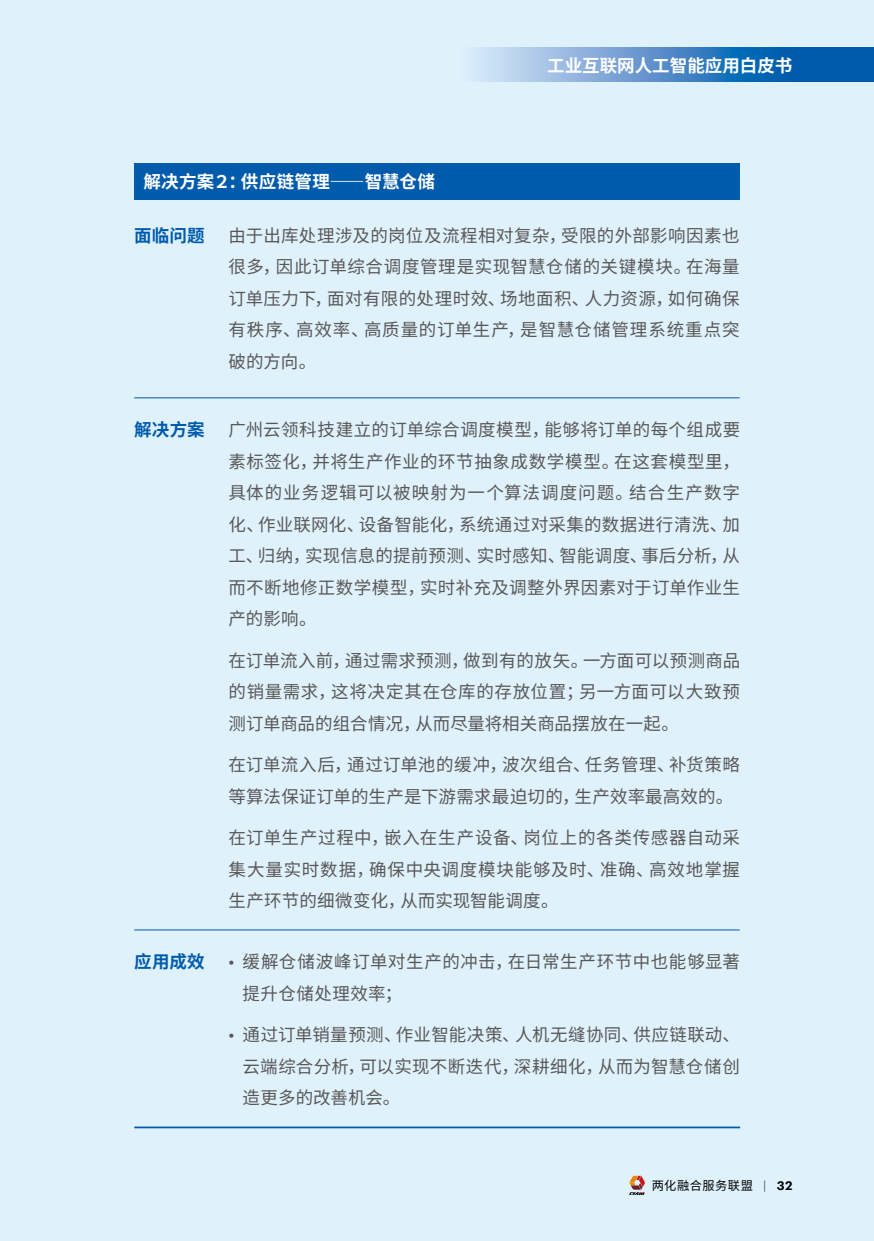
<style>
.page{position:relative;width:874px;height:1241px;background:#fff}
.page>*{position:absolute;margin:0;border:0;box-sizing:border-box;transform-origin:0 0}
.t1{font:17.5px/31.5px "Source Han Sans CN";letter-spacing:.02em;color:#595757;text-align:justify}
.t2{font:700 17.5px "Source Han Sans CN";color:#fff}
.t3{font:700 17.5px "Source Han Sans CN";letter-spacing:.01em;color:#005bac}
.t4{font:12.25px "Source Han Sans CN";letter-spacing:.04em;color:#000}
.s1{font-family:"Graphik"}
.s2{font-family:"Graphik";color:#595757}
.s3{font-family:"Graphik";font-weight:600}
</style>
<div class="page">
<div style="left:0;top:0;width:873px;height:1240px;background:#dff2fc"></div>
<svg style="left:475px;top:48px;width:398px;height:33px;background:#518ec9"></svg>
<svg style="left:629px;top:1175px;width:15px;height:19px"></svg>
<div style="left:134px;top:164px;width:605px;height:36px;background:#005bac"></div>
<hr style="left:134px;top:397px;width:605px;height:1px;background:#005bac">
<hr style="left:134px;top:929px;width:605px;height:1px;background:#005bac">
<hr style="left:134px;top:1126px;width:605px;height:2px;background:#005bac">
<p class="t2" style="left:547px;top:55px;width:246px">工业互联网人工智能应用白皮书</p>
<p class="t2" style="left:143px;top:172px;width:293px">解决方案２：供应链管理――智慧仓储</p>
<p class="t3" style="left:134px;top:225px;width:72px">面临问题</p>
<p class="t1" style="left:228px;top:220px;width:512px">由于出库处理涉及的岗位及流程相对复杂，受限的外部影响因素也很多，因此订单综合调度管理是实现智慧仓储的关键模块。在海量订单压力下，面对有限的处理时效、场地面积、人力资源，如何确保有秩序、高效率、高质量的订单生产，是智慧仓储管理系统重点突破的方向。</p>
<p class="t3" style="left:134px;top:420px;width:72px">解决方案</p>
<p class="t1" style="left:228px;top:414px;width:513px">广州云领科技建立的订单综合调度模型，能够将订单的每个组成要素标签化，并将生产作业的环节抽象成数学模型。在这套模型里，具体的业务逻辑可以被映射为一个算法调度问题。结合生产数字化、作业联网化、设备智能化，系统通过对采集的数据进行清洗、加工、归纳，实现信息的提前预测、实时感知、智能调度、事后分析，从而不断地修正数学模型，实时补充及调整外界因素对于订单作业生产的影响。</p>
<p class="t1" style="left:228px;top:644px;width:513px">在订单流入前，通过需求预测，做到有的放矢。一方面可以预测商品的销量需求，这将决定其在仓库的存放位置；另一方面可以大致预测订单商品的组合情况，从而尽量将相关商品摆放在一起。</p>
<p class="t1" style="left:228px;top:749px;width:513px">在订单流入后，通过订单池的缓冲，波次组合、任务管理、补货策略等算法保证订单的生产是下游需求最迫切的，生产效率最高效的。</p>
<p class="t1" style="left:228px;top:822px;width:513px">在订单生产过程中，嵌入在生产设备、岗位上的各类传感器自动采集大量实时数据，确保中央调度模块能够及时、准确、高效地掌握生产环节的细微变化，从而实现智能调度。</p>
<p class="t3" style="left:134px;top:951px;width:72px">应用成效</p>
<p class="t1" style="left:242px;top:946px;width:499px;text-indent:-14px"><span class="s1">•</span> 缓解仓储波峰订单对生产的冲击，在日常生产环节中也能够显著提升仓储处理效率；</p>
<p class="t1" style="left:242px;top:1019px;width:499px;text-indent:-14px"><span class="s1">•</span> 通过订单销量预测、作业智能决策、人机无缝协同、供应链联动、云端综合分析，可以实现不断迭代，深耕细化，从而为智慧仓储创造更多的改善机会。</p>
<p class="t4" style="left:651px;top:1178px;width:142px">两化融合服务联盟 <span class="s2">|</span> <span class="s3">32</span></p>
</div>
